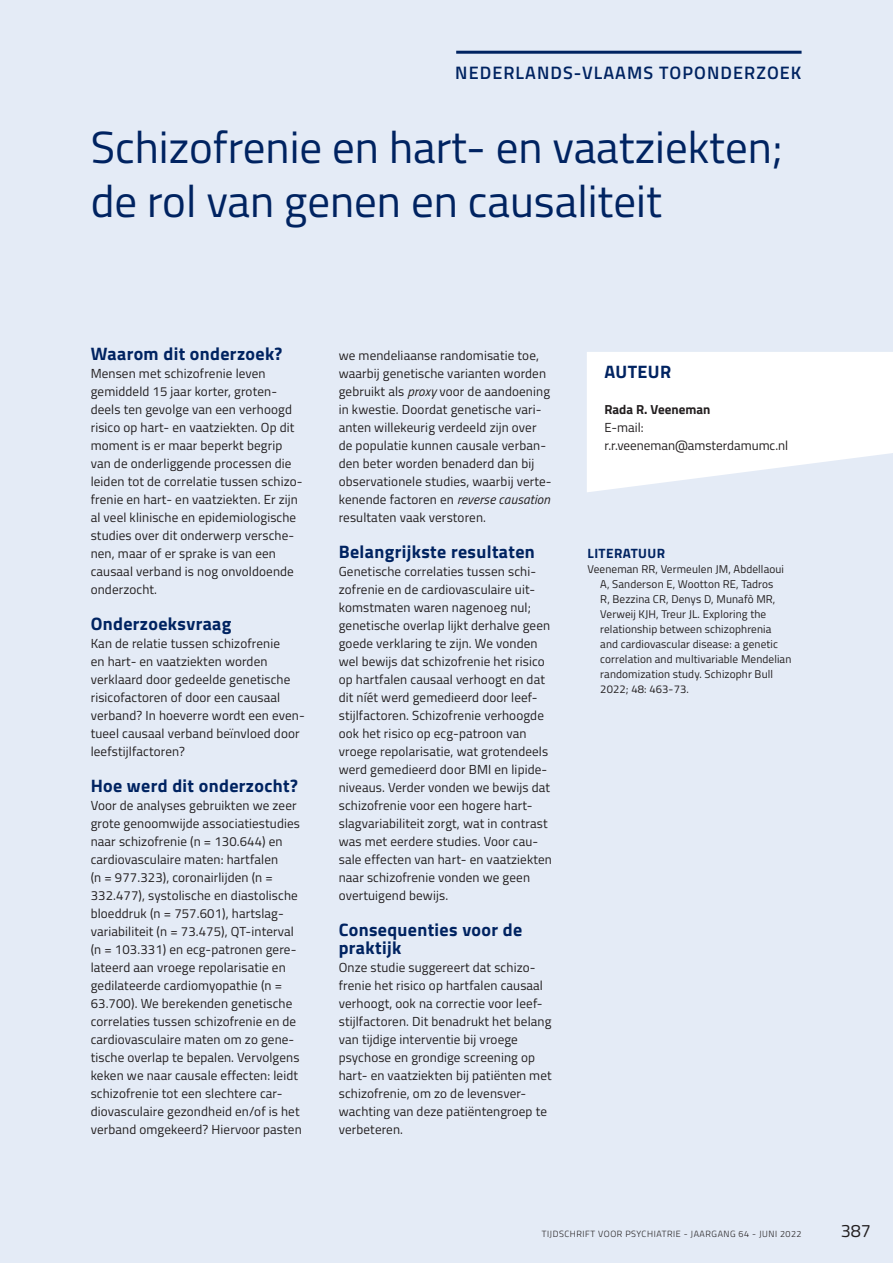
<style>
.page{position:relative;width:893px;height:1263px;background:#e4ebf6}
.page>*{position:absolute;margin:0;border:0;box-sizing:border-box;transform-origin:0 0}
.t1{font:45px/54px "Titillium Web";color:#002361}
.t2{font:700 18px/18px "Titillium Web";letter-spacing:.02em;color:#002361}
.t3{font:600 18px "Titillium Web";letter-spacing:.06em;color:#002361}
.t4{font:18px "Titillium Web";color:#231f20}
.t5{font:700 13.5px "Titillium Web";letter-spacing:.03em;color:#002361}
.t6{font:13.2px/18px "Titillium Web";letter-spacing:.01em;color:#231f20}
.t7{font:700 13.2px "Titillium Web";color:#231f20}
.t8{font:11.25px/15px "Titillium Web";letter-spacing:.01em;color:#231f20}
.t9{font:300 9px "Titillium Web";letter-spacing:.06em;color:#231f20}
.s1{font-style:italic}
</style>
<div class="page">
<svg style="left:587px;top:352px;width:306px;height:140px;background:#fbfcfd"></svg>
<hr style="left:456px;top:51px;width:345px;height:3px;background:#002361">
<h2 class="t3" style="left:455px;top:59px;width:348px">NEDERLANDS-VLAAMS TOPONDERZOEK</h2>
<h1 class="t1" style="left:91px;top:118px;width:694px">Schizofrenie en hart- en vaatziekten; de rol van genen en causaliteit</h1>
<h2 class="t2" style="left:91px;top:344px;width:193px">Waarom dit onderzoek?</h2>
<p class="t6" style="left:91px;top:364px;width:213px">Mensen met schizofrenie leven gemiddeld 15 jaar korter, groten&shy;deels ten gevolge van een verhoogd risico op hart- en vaatziekten. Op dit moment is er maar beperkt begrip van de onderliggende processen die leiden tot de correlatie tussen schizo&shy;frenie en hart- en vaatziekten. Er zijn al veel klinische en epidemiologische studies over dit onderwerp versche&shy;nen, maar of er sprake is van een causaal verband is nog onvoldoende onderzocht.</p>
<h2 class="t2" style="left:91px;top:614px;width:142px">Onderzoeksvraag</h2>
<p class="t6" style="left:91px;top:634px;width:216px">Kan de relatie tussen schizofrenie<br>en hart- en vaatziekten worden verklaard door gedeelde genetische risicofactoren of door een causaal verband? In hoeverre wordt een even&shy;tueel causaal verband beïnvloed door leefstijlfactoren?</p>
<h2 class="t2" style="left:91px;top:776px;width:209px">Hoe werd dit onderzocht?</h2>
<p class="t6" style="left:91px;top:796px;width:213px">Voor de analyses gebruikten we zeer grote genoomwijde associatiestudies naar schizofrenie (n = 130.644) en cardiovasculaire maten: hartfalen<br>(n = 977.323), coronairlijden (n = 332.477), systolische en diastolische bloeddruk (n = 757.601), hartslag&shy;variabiliteit (n = 73.475), QT-interval (n = 103.331) en ecg-patronen gere&shy;lateerd aan vroege repolarisatie en gedilateerde cardiomyopathie (n = 63.700). We berekenden genetische correlaties tussen schizofrenie en de cardiovasculaire maten om zo gene&shy;tische overlap te bepalen. Vervolgens keken we naar causale effecten: leidt schizofrenie tot een slechtere car&shy;diovasculaire gezondheid en/of is het verband omgekeerd? Hiervoor pasten</p>
<p class="t6" style="left:339px;top:346px;width:214px">we mendeliaanse randomisatie toe, waarbij genetische varianten worden gebruikt als <span class="s1">proxy</span> voor de aandoening in kwestie. Doordat genetische vari&shy;anten willekeurig verdeeld zijn over de populatie kunnen causale verban&shy;den beter worden benaderd dan bij observationele studies, waarbij verte&shy;kenende factoren en <span class="s1">reverse causation </span>resultaten vaak verstoren.</p>
<h2 class="t2" style="left:339px;top:542px;width:198px">Belangrijkste resultaten</h2>
<p class="t6" style="left:339px;top:562px;width:215px">Genetische correlaties tussen schi&shy;zofrenie en de cardiovasculaire uit&shy;komstmaten waren nagenoeg nul; genetische overlap lijkt derhalve geen goede verklaring te zijn. We vonden wel bewijs dat schizofrenie het risico op hartfalen causaal verhoogt en dat dit níét werd gemedieerd door leef&shy;stijlfactoren. Schizofrenie verhoogde ook het risico op ecg-patroon van vroege repolarisatie, wat grotendeels werd gemedieerd door BMI en lipide&shy;niveaus. Verder vonden we bewijs dat schizofrenie voor een hogere hart&shy;slagvariabiliteit zorgt, wat in contrast was met eerdere studies. Voor cau&shy;sale effecten van hart- en vaatziekten naar schizofrenie vonden we geen overtuigend bewijs.</p>
<h2 class="t2" style="left:339px;top:920px;width:185px">Consequenties voor de praktijk</h2>
<p class="t6" style="left:339px;top:958px;width:214px">Onze studie suggereert dat schizo&shy;frenie het risico op hartfalen causaal verhoogt, ook na correctie voor leef&shy;stijlfactoren. Dit benadrukt het belang van tijdige interventie bij vroege psychose en grondige screening op hart- en vaatziekten bij patiënten met schizofrenie, om zo de levensver&shy;wachting van deze patiëntengroep te verbeteren.</p>
<h2 class="t2" style="left:604px;top:362px;width:68px">AUTEUR</h2>
<p class="t7" style="left:604px;top:399px;width:107px">Rada R. Veeneman</p>
<p class="t6" style="left:604px;top:418px;width:185px">E-mail: r.r.veeneman@amsterdamumc.nl</p>
<p class="t5" style="left:588px;top:543px;width:79px">LITERATUUR</p>
<p class="t8" style="left:600px;top:561px;width:193px;text-indent:-13px">Veeneman RR, Vermeulen JM, Abdellaoui A, Sanderson E, Wootton RE, Tadros<br>R, Bezzina CR, Denys D, Munafò MR, Verweij KJH, Treur JL. Exploring the relationship between schizophrenia and cardiovascular disease: a genetic correlation and multivariable Mendelian randomization study. Schizophr Bull 2022; 48: 463-73.</p>
<p class="t9" style="left:542px;top:1228px;width:261px">TIJDSCHRIFT VOOR PSYCHIATRIE - JAARGANG 64 - JUNI 2022</p>
<h2 class="t4" style="left:841px;top:1218px;width:32px">387</h2>
</div>
